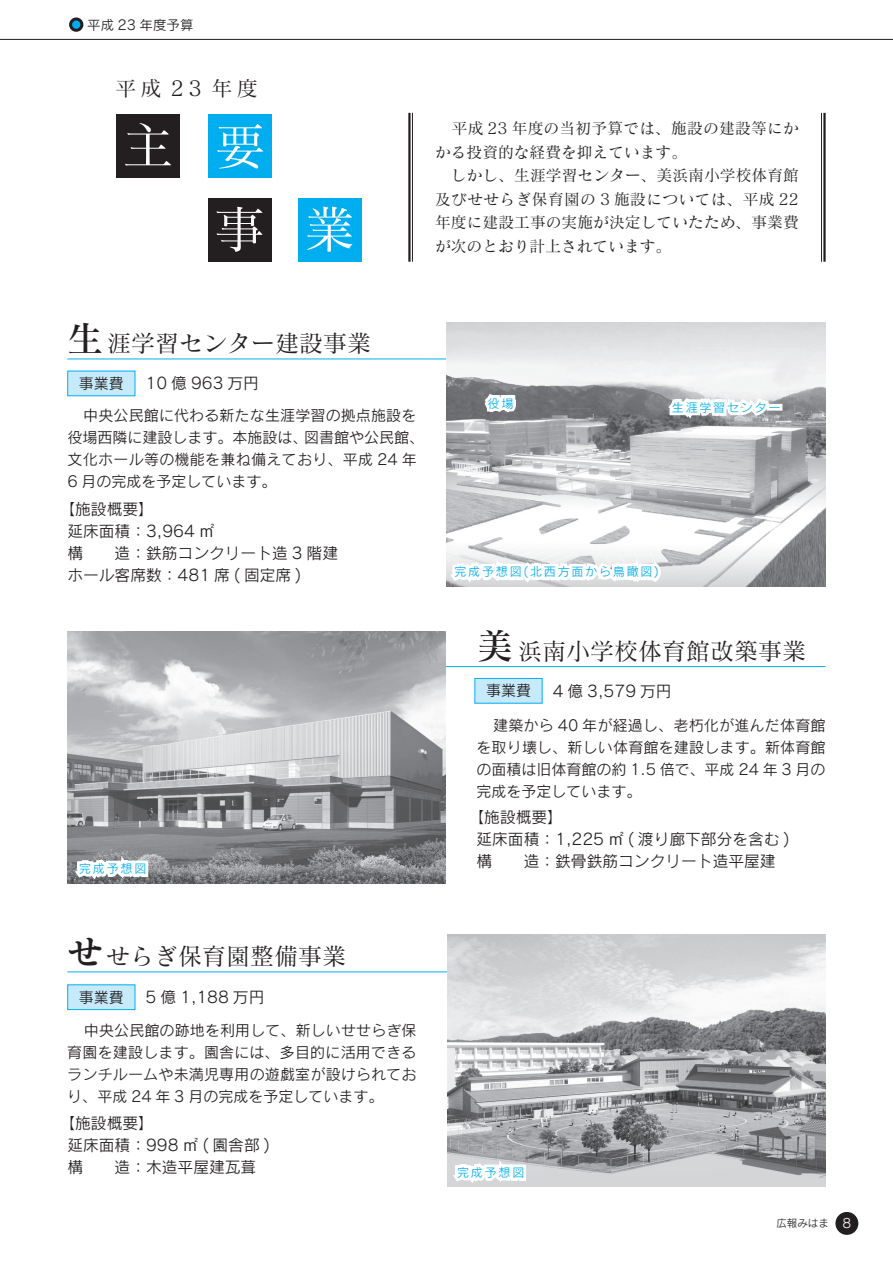
<style>
.page{position:relative;width:893px;height:1263px;background:#fff}
.page>*{position:absolute;margin:0;border:0;box-sizing:border-box;transform-origin:0 0}
.t1{font:51px "Matisse Pro M";color:#fff}
.t2{font:24px "Matisse Pro M";color:#231f20}
.t3{font:21px "Matisse Pro M";color:#231f20}
.t4{font:15.75px/22px "Rodin Pro M";color:#231f20}
.t5{font:15.75px/23.5px "Matisse Pro M";letter-spacing:.005em;color:#231f20}
.t6{font:15px/22px "Rodin Pro M";letter-spacing:.01em;color:#231f20;text-align:justify}
.t7{font:13.5px "Rodin Pro M";color:#231f20}
.t8{font:12.75px "Rodin Pro M";color:#fff}
.t9{font:12px "Rodin Pro M";letter-spacing:.15em;color:#00aeef}
.t10{font:10.5px "Rodin Pro M";color:#231f20}
.s1{font-family:"Matisse Pro DB";font-size:36px}
</style>
<div class="page">
<div style="left:836px;top:1213px;width:22px;height:21px;background:#231f20;border-radius:50%"></div>
<div style="left:835px;top:1212px;width:23px;height:23px;border:2px solid #231f20;border-radius:50%"></div>
<div style="left:116px;top:114px;width:64px;height:64px;background:#231f20"></div>
<div style="left:298px;top:198px;width:63px;height:63px;background:#00aeef"></div>
<div style="left:208px;top:198px;width:63px;height:63px;background:#231f20"></div>
<div style="left:208px;top:114px;width:64px;height:64px;background:#00aeef"></div>
<hr style="left:67px;top:971px;width:739px;height:1px;background:#00aeef">
<img style="left:448px;top:935px;width:378px;height:252px">
<div style="left:67px;top:984px;width:68px;height:26px;background:#c6eafa;border:1px solid #00aeef"></div>
<svg style="left:448px;top:1138px;width:82px;height:49px"></svg>
<hr style="left:404px;top:666px;width:422px;height:1px;background:#00aeef">
<img style="left:67px;top:631px;width:378px;height:252px">
<div style="left:474px;top:678px;width:68px;height:25px;background:#c6eafa;border:1px solid #00aeef"></div>
<svg style="left:70px;top:834px;width:82px;height:50px"></svg>
<hr style="left:67px;top:359px;width:739px;height:1px;background:#00aeef">
<div style="left:67px;top:371px;width:68px;height:25px;background:#c6eafa"></div>
<img style="left:446px;top:322px;width:380px;height:264px">
<svg style="left:446px;top:537px;width:218px;height:50px"></svg>
<svg style="left:481px;top:384px;width:39px;height:32px"></svg>
<svg style="left:664px;top:386px;width:122px;height:40px"></svg>
<hr style="left:412px;top:113px;width:1px;height:149px;background:#231f20">
<hr style="left:408px;top:113px;width:3px;height:149px;background:#231f20">
<hr style="left:823px;top:113px;width:3px;height:149px;background:#231f20">
<hr style="left:821px;top:113px;width:1px;height:149px;background:#231f20">
<hr style="left:0;top:39px;width:893px;height:1px;background:#231f20">
<div style="left:71px;top:19px;width:11px;height:11px;background:#00aeef;border-radius:50%"></div>
<div style="left:69px;top:17px;width:14px;height:15px;border:3px solid #231f20;border-radius:50%"></div>
<p class="t7" style="left:87px;top:16px;width:108px">平成 23 年度予算</p>
<h3 class="t3" style="left:115px;top:75px;width:48px">平成</h3>
<h3 class="t3" style="left:171px;top:75px;width:33px">23</h3>
<h3 class="t3" style="left:212px;top:75px;width:48px">年度</h3>
<h1 class="t1" style="left:123px;top:113px;width:52px">主</h1>
<h1 class="t1" style="left:215px;top:114px;width:52px">要</h1>
<h1 class="t1" style="left:214px;top:197px;width:52px">事</h1>
<h1 class="t1" style="left:304px;top:197px;width:52px">業</h1>
<p class="t5" style="left:435px;top:116px;width:365px;text-indent:17px">平成 23 年度の当初予算では、施設の建設等にかかる投資的な経費を抑えています。</p>
<p class="t5" style="left:435px;top:163px;width:365px;text-align:justify;text-indent:16px">しかし、生涯学習センター、美浜南小学校体育館及びせせらぎ保育園の 3 施設については、平成 22年度に建設工事の実施が決定していたため、事業費が次のとおり計上されています。</p>
<h2 class="t2" style="left:67px;top:328px;width:305px"><span class="s1">生</span>涯学習センター建設事業</h2>
<p class="t6" style="left:79px;top:372px;width:46px">事業費</p>
<p class="t4" style="left:146px;top:372px;width:115px">10 億 963 万円</p>
<p class="t6" style="left:304px;top:404px;width:121px;text-indent:-221px">中央公民館に代わる新たな生涯学習の拠点施設を図書館や公民館、</p>
<p class="t6" style="left:67px;top:426px;width:351px;text-align:left">役場西隣に建設します。本施設は、<br>文化ホール等の機能を兼ね備えており、平成 24 年<br>6 月の完成を予定しています。</p>
<p class="t4" style="left:67px;top:497px;width:272px;text-indent:-8px">【施設概要【<br>延床面積：3,964 ㎡<br>構　　造：鉄筋コンクリート造 3 階建</p>
<p class="t4" style="left:67px;top:564px;width:236px">ホール客席数：481 席 ( 固定席 )</p>
<p class="t9" style="left:79px;top:861px;width:69px">完成予想図</p>
<h2 class="t2" style="left:67px;top:941px;width:280px"><span class="s1">せ</span>せらぎ保育園整備事業</h2>
<p class="t6" style="left:79px;top:986px;width:46px">事業費</p>
<p class="t4" style="left:146px;top:986px;width:120px">5 億 1,188 万円</p>
<p class="t6" style="left:67px;top:1018px;width:351px;text-indent:17px">中央公民館の跡地を利用して、新しいせせらぎ保育園を建設します。園舎には、多目的に活用できるランチルームや未満児専用の遊戯室が設けられており、平成 24 年 3 月の完成を予定しています。</p>
<p class="t4" style="left:67px;top:1111px;width:204px;text-indent:-8px">【施設概要【<br>延床面積：998 ㎡ ( 園舎部 (</p>
<p class="t4" style="left:67px;top:1155px;width:190px">構　　造：木造平屋建瓦葺</p>
<p class="t9" style="left:488px;top:395px;width:27px">役場</p>
<p class="t9" style="left:672px;top:400px;width:110px">生涯学習センター</p>
<p class="t9" style="left:454px;top:564px;width:206px">完成予想図(北西方面から鳥瞰図(</p>
<h2 class="t2" style="left:477px;top:636px;width:330px"><span class="s1">美</span>浜南小学校体育館改築事業</h2>
<p class="t4" style="left:553px;top:679px;width:120px">4 億 3,579 万円</p>
<p class="t6" style="left:486px;top:679px;width:46px">事業費</p>
<p class="t6" style="left:476px;top:714px;width:351px;text-indent:17px">建築から 40 年が経過し、老朽化が進んだ体育館を取り壊し、新しい体育館を建設します。新体育館の面積は旧体育館の約 1.5 倍で、平成 24 年 3 月の完成を予定しています。</p>
<p class="t4" style="left:476px;top:806px;width:315px;text-indent:-8px">【施設概要【<br>延床面積：1,225 ㎡ ( 渡り廊下部分を含む (構　　造：鉄骨鉄筋コンクリート造平屋建</p>
<p class="t9" style="left:457px;top:1165px;width:69px">完成予想図</p>
<p class="t10" style="left:776px;top:1216px;width:54px">広報みはま</p>
<p class="t8" style="left:842px;top:1214px;width:10px">8</p>
</div>
